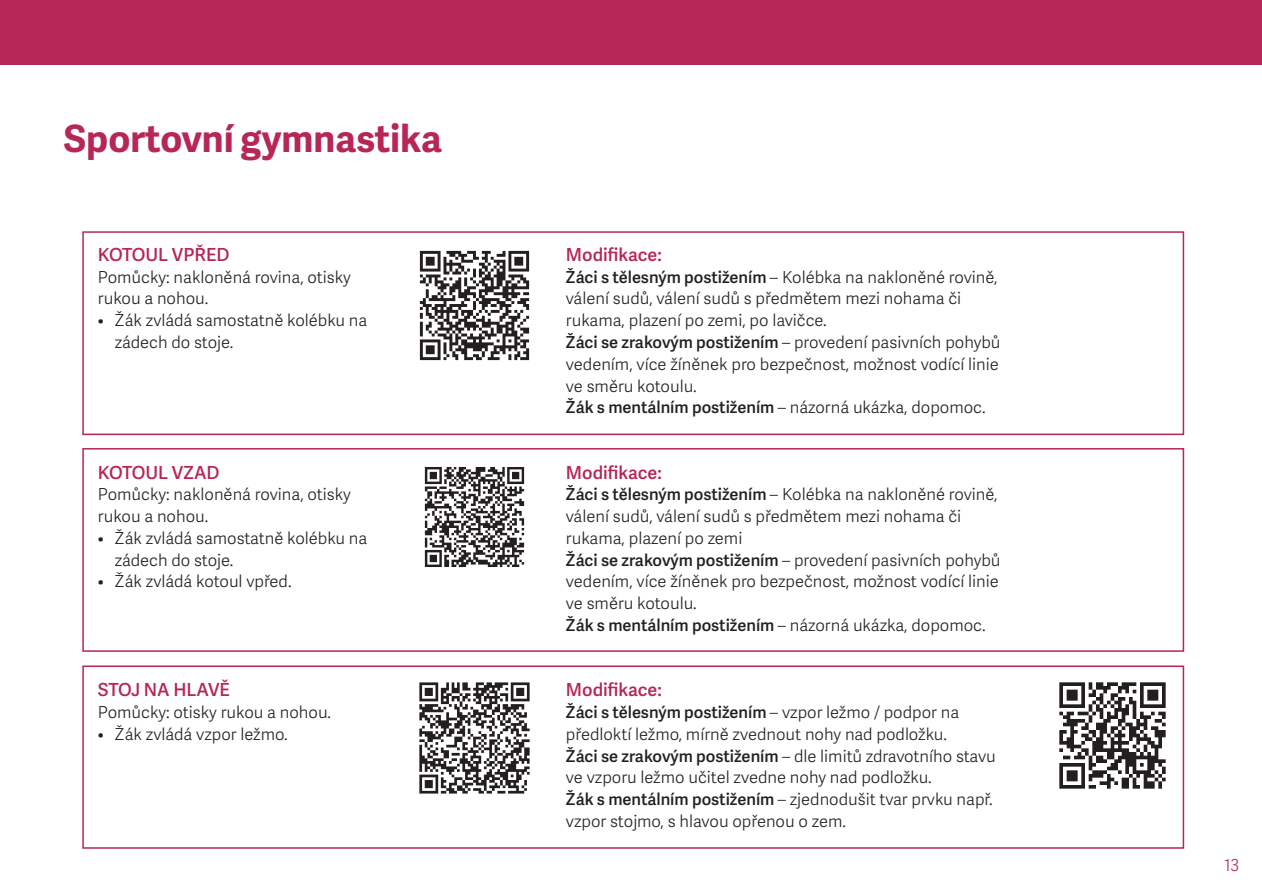
<style>
.page{position:relative;width:1262px;height:894px;background:#fff}
.page>*{position:absolute;margin:0;border:0;box-sizing:border-box;transform-origin:0 0}
.t1{font:700 37.5px "Adelle Sans";color:#b62657}
.t2{font:600 18px "Adelle Sans";color:#b62657}
.t3{font:300 16.5px/21.8px "Adelle Sans";color:#231f20}
.t4{font:300 16.5px "Adelle Sans";color:#b62657}
.s1{font-weight:600}
</style>
<div class="page">
<div style="left:0;top:0;width:1261px;height:65px;background:#b62657"></div>
<div style="left:82px;top:231px;width:1102px;height:204px;border:2px solid #b62657"></div>
<div style="left:82px;top:448px;width:1102px;height:203px;border:2px solid #b62657"></div>
<div style="left:82px;top:665px;width:1102px;height:183px;border:2px solid #b62657"></div>
<img style="left:424px;top:467px;width:101px;height:100px">
<img style="left:1059px;top:682px;width:107px;height:107px">
<img style="left:419px;top:250px;width:111px;height:111px">
<img style="left:419px;top:682px;width:111px;height:112px">
<h1 class="t1" style="left:64px;top:111px;width:379px">Sportovní gymnastika</h1>
<p class="t2" style="left:98px;top:241px;width:133px">KOTOUL VPŘED</p>
<p class="t3" style="left:98px;top:265px;width:254px">Pomůcky: nakloněná rovina, otisky rukou a nohou.</p>
<p class="t3" style="left:115px;top:309px;width:254px;text-indent:-17px">• Žák zvládá samostatně kolébku na zádech do stoje.</p>
<p class="t2" style="left:566px;top:241px;width:97px">Modifikace:</p>
<p class="t3" style="left:566px;top:265px;width:436px"><span class="s1">Žáci s tělesným postižením</span> – Kolébka na nakloněné rovině, válení sudů, válení sudů s předmětem mezi nohama či rukama, plazení po zemi, po lavičce.<br><span class="s1">Žáci se zrakovým postižením</span> – provedení pasivních pohybů vedením, více žíněnek pro bezpečnost, možnost vodící linie ve směru kotoulu.<br><span class="s1">Žák s mentálním postižením</span> – názorná ukázka, dopomoc.</p>
<p class="t2" style="left:98px;top:459px;width:123px">KOTOUL VZAD</p>
<p class="t3" style="left:98px;top:483px;width:254px">Pomůcky: nakloněná rovina, otisky rukou a nohou.</p>
<p class="t3" style="left:115px;top:526px;width:254px;text-indent:-17px">• Žák zvládá samostatně kolébku na zádech do stoje.</p>
<p class="t3" style="left:98px;top:570px;width:195px">• Žák zvládá kotoul vpřed.</p>
<p class="t2" style="left:566px;top:459px;width:97px">Modifikace:</p>
<p class="t3" style="left:566px;top:483px;width:436px"><span class="s1">Žáci s tělesným postižením</span> – Kolébka na nakloněné rovině, válení sudů, válení sudů s předmětem mezi nohama či rukama, plazení po zemi<br><span class="s1">Žáci se zrakovým postižením</span> – provedení pasivních pohybů vedením, více žíněnek pro bezpečnost, možnost vodící linie ve směru kotoulu.<br><span class="s1">Žák s mentálním postižením</span> – názorná ukázka, dopomoc.</p>
<p class="t2" style="left:98px;top:676px;width:133px">STOJ NA HLAVĚ</p>
<p class="t3" style="left:98px;top:700px;width:235px">Pomůcky: otisky rukou a nohou.</p>
<p class="t3" style="left:98px;top:722px;width:191px">• Žák zvládá vzpor ležmo.</p>
<p class="t2" style="left:566px;top:676px;width:97px">Modifikace:</p>
<p class="t3" style="left:566px;top:700px;width:431px"><span class="s1">Žáci s tělesným postižením</span> – vzpor ležmo / podpor na předloktí ležmo, mírně zvednout nohy nad podložku.<br><span class="s1">Žáci se zrakovým postižením</span> – dle limitů zdravotního stavu ve vzporu ležmo učitel zvedne nohy nad podložku.<br><span class="s1">Žák s mentálním postižením</span> – zjednodušit tvar prvku např. vzpor stojmo, s hlavou opřenou o zem.</p>
<p class="t4" style="left:1223px;top:852px;width:17px">13</p>
</div>
